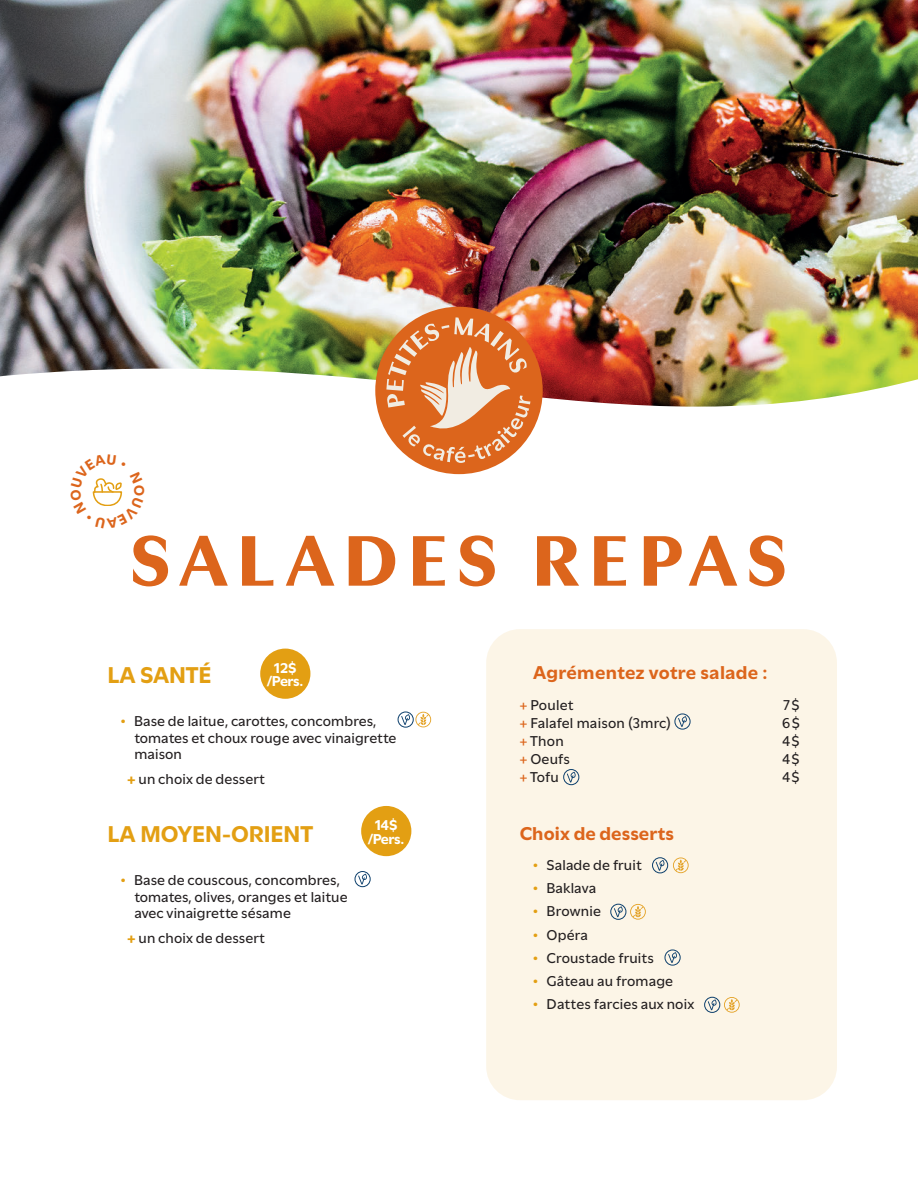
<style>
.page{position:relative;width:918px;height:1188px;background:#fff}
.page>*{position:absolute;margin:0;border:0;box-sizing:border-box;transform-origin:0 0}
.t1{font:900 75px "Utile Display";letter-spacing:.135em;color:#dc651c}
.t2{font:700 24px "Utile";letter-spacing:-.005em;color:#e39f13}
.t3{font:700 19.5px "Utile";letter-spacing:.01em;color:#dc651c}
.t4{font:500 15px/16.5px "Utile";letter-spacing:.01em;color:#231f20}
.t5{font:700 15px/13.5px "Utile";letter-spacing:-.025em;color:#fff;text-align:center}
.s1{font-weight:700;color:#e39f13}
.s2{color:#dc651c}
</style>
<div class="page">
<div style="left:486px;top:629px;width:351px;height:471px;background:#fcf5e7;border-radius:34px"></div>
<img style="left:0;top:0;width:918px;height:421px">
<div style="left:260px;top:649px;width:50px;height:50px;background:#e39f13;border-radius:50%"></div>
<div style="left:361px;top:806px;width:50px;height:50px;background:#e39f13;border-radius:50%"></div>
<svg style="left:678px;top:716px;width:9px;height:11px"></svg>
<div style="left:674px;top:714px;width:17px;height:16px;border:1px solid #0c3f6c;border-radius:50%"></div>
<svg style="left:567px;top:772px;width:9px;height:11px"></svg>
<div style="left:563px;top:769px;width:16px;height:16px;border:1px solid #0c3f6c;border-radius:50%"></div>
<div style="left:398px;top:712px;width:16px;height:16px;border:1px solid #0c3f6c;border-radius:50%"></div>
<svg style="left:401px;top:712px;width:30px;height:15px"></svg>
<svg style="left:358px;top:874px;width:9px;height:11px"></svg>
<div style="left:355px;top:871px;width:16px;height:16px;border:1px solid #0c3f6c;border-radius:50%"></div>
<svg style="left:708px;top:999px;width:9px;height:11px"></svg>
<div style="left:704px;top:997px;width:16px;height:16px;border:1px solid #0c3f6c;border-radius:50%"></div>
<svg style="left:724px;top:997px;width:16px;height:16px"></svg>
<svg style="left:656px;top:860px;width:9px;height:11px"></svg>
<div style="left:652px;top:857px;width:16px;height:16px;border:1px solid #0c3f6c;border-radius:50%"></div>
<svg style="left:673px;top:857px;width:16px;height:16px"></svg>
<svg style="left:614px;top:906px;width:9px;height:11px"></svg>
<div style="left:610px;top:904px;width:16px;height:16px;border:1px solid #0c3f6c;border-radius:50%"></div>
<svg style="left:630px;top:904px;width:16px;height:16px"></svg>
<svg style="left:668px;top:952px;width:9px;height:11px"></svg>
<div style="left:665px;top:950px;width:16px;height:16px;border:1px solid #0c3f6c;border-radius:50%"></div>
<div style="left:375px;top:307px;width:168px;height:167px;background:#dc651c;border-radius:50%"></div>
<svg style="left:386px;top:317px;width:144px;height:146px"></svg>
<svg style="left:92px;top:478px;width:31px;height:28px"></svg>
<h1 class="t1" style="left:130px;top:516px;width:658px">SALADES REPAS</h1>
<p class="t5" style="left:267px;top:661px;width:37px">12 $ /Pers.</p>
<h2 class="t2" style="left:107px;top:662px;width:105px">LA SANTÉ</h2>
<p class="t4" style="left:134px;top:713px;width:264px;text-indent:-14px"><span class="s1">•</span> Base de laitue, carottes, concombres, tomates et choux rouge avec vinaigrette maison</p>
<p class="t4" style="left:128px;top:771px;width:139px"><span class="s1">+</span> un choix de dessert</p>
<h3 class="t3" style="left:533px;top:662px;width:236px">Agrémentez votre salade :</h3>
<p class="t4" style="left:520px;top:697px;width:55px"><span class="s2">+</span> Poulet</p>
<p class="t4" style="left:783px;top:697px;width:18px">7 $</p>
<p class="t4" style="left:520px;top:715px;width:152px"><span class="s2">+</span> Falafel maison (3mrc)</p>
<p class="t4" style="left:782px;top:715px;width:19px">6 $</p>
<p class="t4" style="left:520px;top:733px;width:46px"><span class="s2">+</span> Thon</p>
<p class="t4" style="left:782px;top:733px;width:19px">4 $</p>
<p class="t4" style="left:520px;top:751px;width:52px"><span class="s2">+</span> Oeufs</p>
<p class="t4" style="left:782px;top:751px;width:19px">4 $</p>
<p class="t4" style="left:520px;top:769px;width:40px"><span class="s2">+</span> Tofu</p>
<p class="t4" style="left:782px;top:769px;width:19px">4 $</p>
<h2 class="t2" style="left:107px;top:821px;width:207px">LA MOYEN-ORIENT</h2>
<p class="t4" style="left:134px;top:872px;width:215px;text-indent:-14px"><span class="s1">•</span> Base de couscous, concombres, tomates, olives, oranges et laitue avec vinaigrette sésame</p>
<p class="t4" style="left:128px;top:930px;width:139px"><span class="s1">+</span> un choix de dessert</p>
<p class="t5" style="left:368px;top:818px;width:37px">14 $ /Pers.</p>
<h3 class="t3" style="left:520px;top:823px;width:156px">Choix de desserts</h3>
<p class="t4" style="left:533px;top:857px;width:110px"><span class="s1">•</span> Salade de fruit</p>
<p class="t4" style="left:533px;top:880px;width:64px"><span class="s1">•</span> Baklava</p>
<p class="t4" style="left:533px;top:903px;width:69px"><span class="s1">•</span> Brownie</p>
<p class="t4" style="left:533px;top:927px;width:56px"><span class="s1">•</span> Opéra</p>
<p class="t4" style="left:533px;top:950px;width:122px"><span class="s1">•</span> Croustade fruits</p>
<p class="t4" style="left:533px;top:973px;width:141px"><span class="s1">•</span> Gâteau au fromage</p>
<p class="t4" style="left:533px;top:996px;width:163px"><span class="s1">•</span> Dattes farcies aux noix</p>
</div>
